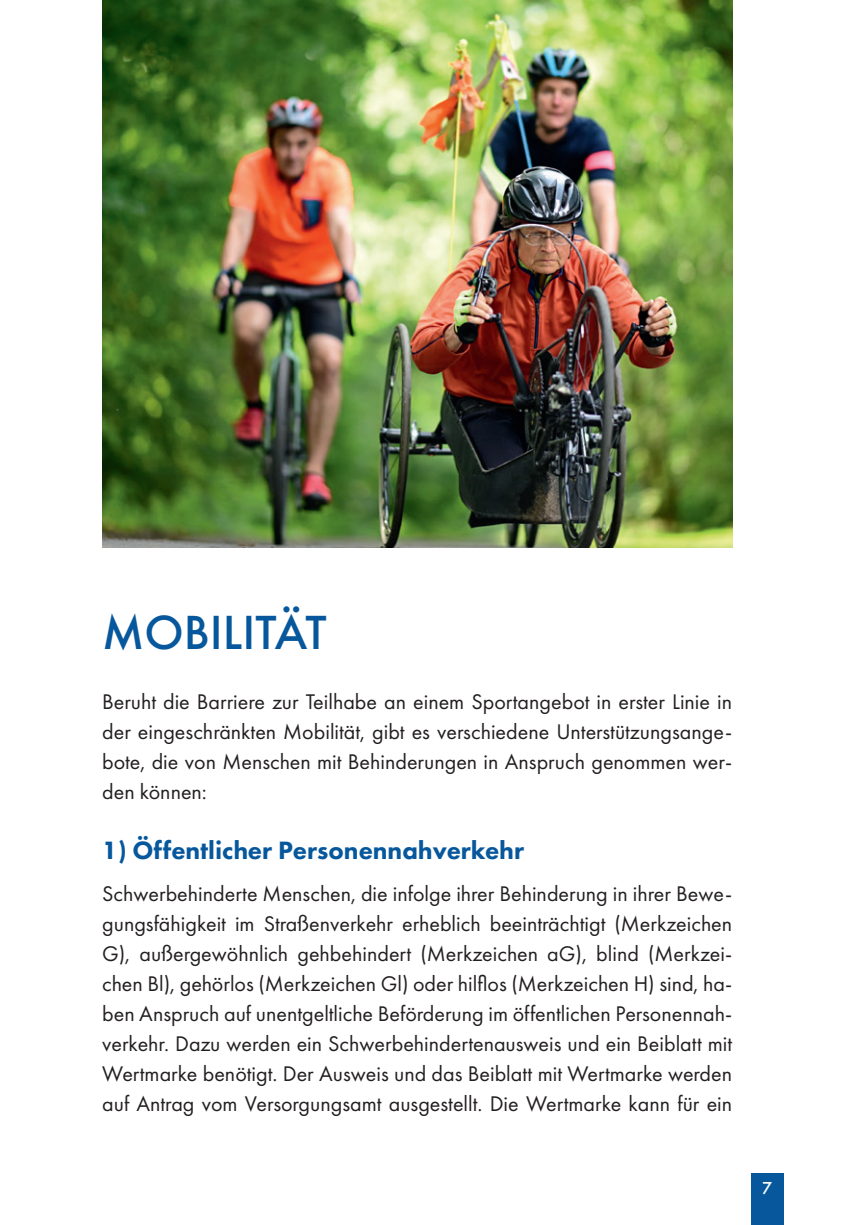
<style>
.page{position:relative;width:857px;height:1225px;background:#fff}
.page>*{position:absolute;margin:0;border:0;box-sizing:border-box;transform-origin:0 0}
.t1{font:500 44px "Futura";color:#06579c}
.t2{font:800 26px "Futura PT";color:#06579c}
.t3{font:22px/30px "Futura PT";color:#231f20;text-align:justify}
.t4{font:500 18px "Futura PT";color:#fff}
</style>
<div class="page">
<div style="left:750px;top:1173px;width:32px;height:52px;background:#06579c"></div>
<img style="left:102px;top:0;width:629px;height:547px">
<h1 class="t1" style="left:102px;top:602px;width:226px">MOBILITÄT</h1>
<p class="t3" style="left:102px;top:686px;width:631px">Beruht die Barriere zur Teilhabe an einem Sportangebot in erster Linie in der eingeschränkten Mobilität, gibt es verschiedene Unterstützungsange&shy;bote, die von Menschen mit Behinderungen in Anspruch genommen wer&shy;den können:</p>
<p class="t2" style="left:102px;top:834px;width:423px">1) Öffentlicher Personennahverkehr</p>
<p class="t3" style="left:102px;top:878px;width:631px">Schwerbehinderte Menschen, die infolge ihrer Behinderung in ihrer Bewe&shy;gungsfähigkeit im Straßenverkehr erheblich beeinträchtigt (Merkzeichen G), außergewöhnlich gehbehindert (Merkzeichen aG), blind (Merkzei&shy;chen Bl), gehörlos (Merkzeichen Gl) oder hilflos (Merkzeichen H) sind, ha&shy;ben Anspruch auf unentgeltliche Beförderung im öffentlichen Personennah&shy;verkehr. Dazu werden ein Schwerbehindertenausweis und ein Beiblatt mit Wertmarke benötigt. Der Ausweis und das Beiblatt mit Wertmarke werden auf Antrag vom Versorgungsamt ausgestellt. Die Wertmarke kann für ein</p>
<p class="t4" style="left:761px;top:1176px;width:12px">7</p>
</div>
